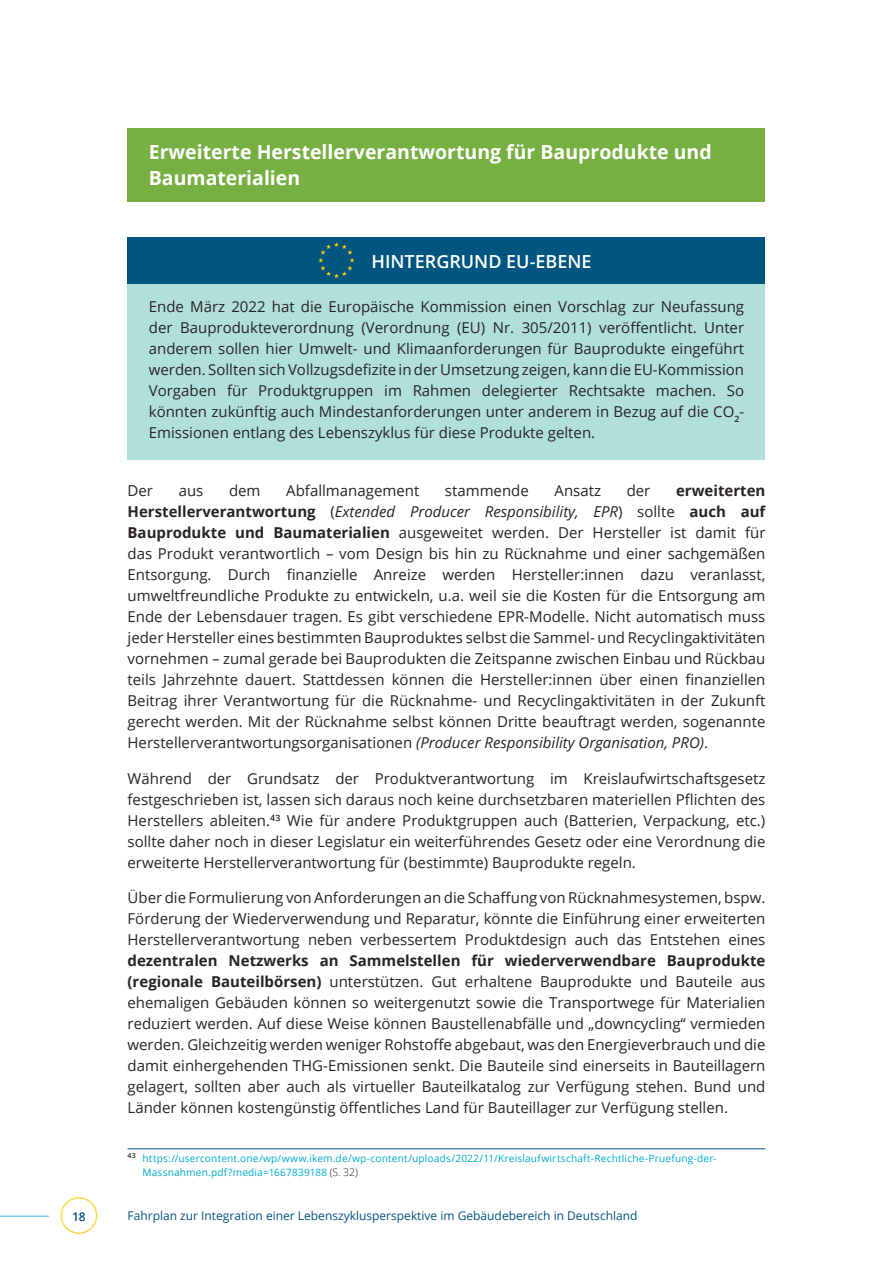
<style>
.page{position:relative;width:893px;height:1263px;background:#fff}
.page>*{position:absolute;margin:0;border:0;box-sizing:border-box;transform-origin:0 0}
.t1{font:700 19.5px/25.5px "Open Sans";color:#fff}
.t2{font:600 18px "Open Sans";color:#fff}
.t3{font:15px/21px "Open Sans";color:#292424;text-align:justify}
.t4{font:12px "Open Sans";color:#005581}
.t5{font:600 12px "Open Sans";color:#005581}
.t6{font:10.2px/13.5px "Open Sans";letter-spacing:.015em;color:#00accd}
.s1{font-weight:700}
.s2{font-style:italic}
.s3{font-weight:300;font-size:10.5px;color:#292424}
</style>
<div class="page">
<div style="left:61px;top:1197px;width:36px;height:37px;border:2px solid #ffd64f;border-radius:50%"></div>
<hr style="left:0;top:1215px;width:49px;height:2px;background:#73cfe3">
<div style="left:128px;top:128px;width:637px;height:74px;background:#76b043"></div>
<div style="left:128px;top:237px;width:637px;height:57px;background:#005581"></div>
<div style="left:128px;top:284px;width:637px;height:175px;background:#b0dfdc"></div>
<svg style="left:318px;top:242px;width:37px;height:36px"></svg>
<hr style="left:128px;top:1148px;width:637px;height:1px;background:#005581">
<h1 class="t1" style="left:149px;top:139px;width:564px">Erweiterte Herstellerverantwortung für Bauprodukte und<br>Baumaterialien</h1>
<p class="t2" style="left:371px;top:249px;width:222px">HINTERGRUND EU-EBENE</p>
<p class="t3" style="left:149px;top:296px;width:597px">Ende März 2022 hat die Europäische Kommission einen Vorschlag zur Neufassung der Bauprodukteverordnung (Verordnung (EU) Nr. 305/2011) veröffentlicht. Unter anderem sollen hier Umwelt- und Klimaanforderungen für Bauprodukte eingeführt werden. Sollten sich Vollzugsdefizite in der Umsetzung zeigen, kann die EU-Kommission Vorgaben für Produktgruppen im Rahmen delegierter Rechtsakte machen. So könnten zukünftig auch Mindestanforderungen unter anderem in Bezug auf die CO<sub>2</sub>- Emissionen entlang des Lebenszyklus für diese Produkte gelten.</p>
<p class="t3" style="left:128px;top:479px;width:27px">Der</p>
<p class="t3" style="left:179px;top:479px;width:26px">aus</p>
<p class="t3" style="left:229px;top:479px;width:33px">dem</p>
<p class="t3" style="left:286px;top:479px;width:135px">Abfallmanagement</p>
<p class="t3" style="left:445px;top:479px;width:85px">stammende</p>
<p class="t3" style="left:554px;top:479px;width:48px">Ansatz</p>
<p class="t3" style="left:627px;top:479px;width:25px">der</p>
<p class="t3" style="left:128px;top:479px;width:639px;text-indent:548px"><span class="s1">erweiterten Herstellerverantwortung</span> (<span class="s2">Extended Producer Responsibility, EPR</span>) sollte <span class="s1">auch auf Bauprodukte und Baumaterialien</span> ausgeweitet werden. Der Hersteller ist damit für das Produkt verantwortlich – vom Design bis hin zu Rücknahme und einer sachgemäßen Entsorgung. Durch finanzielle Anreize werden Hersteller:innen dazu veranlasst, umweltfreundliche Produkte zu entwickeln, u.a. weil sie die Kosten für die Entsorgung am Ende der Lebensdauer tragen. Es gibt verschiedene EPR-Modelle. Nicht automatisch muss jeder Hersteller eines bestimmten Bauproduktes selbst die Sammel- und Recyclingaktivitäten vornehmen – zumal gerade bei Bauprodukten die Zeitspanne zwischen Einbau und Rückbau teils Jahrzehnte dauert. Stattdessen können die Hersteller:innen über einen finanziellen Beitrag ihrer Verantwortung für die Rücknahme- und Recyclingaktivitäten in der Zukunft gerecht werden. Mit der Rücknahme selbst können Dritte beauftragt werden, sogenannte Herstellerverantwortungsorganisationen <span class="s2">(Producer Responsibility Organisation, PRO)</span>.</p>
<p class="t3" style="left:128px;top:767px;width:639px">Während der Grundsatz der Produktverantwortung im Kreislaufwirtschaftsgesetz festgeschrieben ist, lassen sich daraus noch keine durchsetzbaren materiellen Pflichten des Herstellers ableiten.<sup>43</sup> Wie für andere Produktgruppen auch (Batterien, Verpackung, etc.) sollte daher noch in dieser Legislatur ein weiterführendes Gesetz oder eine Verordnung die erweiterte Herstellerverantwortung für (bestimmte) Bauprodukte regeln.</p>
<p class="t3" style="left:128px;top:887px;width:639px">Über die Formulierung von Anforderungen an die Schaffung von Rücknahmesystemen, bspw.<br>Förderung der Wiederverwendung und Reparatur, könnte die Einführung einer erweiterten Herstellerverantwortung neben verbessertem Produktdesign auch das Entstehen eines</p>
<p class="t3" style="left:128px;top:950px;width:639px"><span class="s1">dezentralen Netzwerks an Sammelstellen für wiederverwendbare Bauprodukte (regionale Bauteilbörsen)</span> unterstützen. Gut erhaltene Bauprodukte und Bauteile aus ehemaligen Gebäuden können so weitergenutzt sowie die Transportwege für Materialien reduziert werden. Auf diese Weise können Baustellenabfälle und „downcycling“ vermieden werden. Gleichzeitig werden weniger Rohstoffe abgebaut, was den Energieverbrauch und die damit einhergehenden THG-Emissionen senkt. Die Bauteile sind einerseits in Bauteillagern gelagert, sollten aber auch als virtueller Bauteilkatalog zur Verfügung stehen. Bund und Länder können kostengünstig öffentliches Land für Bauteillager zur Verfügung stellen.</p>
<p class="t6" style="left:143px;top:1151px;width:575px;text-indent:-15px"><sup>43</sup> https://usercontent.one/wp/www.ikem.de/wp-content/uploads/2022/11/Kreislaufwirtschaft-Rechtliche-Pruefung-der-<br>Massnahmen.pdf?media=1667839188 <span class="s3">(S. 32)</span></p>
<p class="t5" style="left:72px;top:1208px;width:15px">18</p>
<p class="t4" style="left:128px;top:1207px;width:511px">Fahrplan zur Integration einer Lebenszyklusperspektive im Gebäudebereich in Deutschland</p>
</div>
